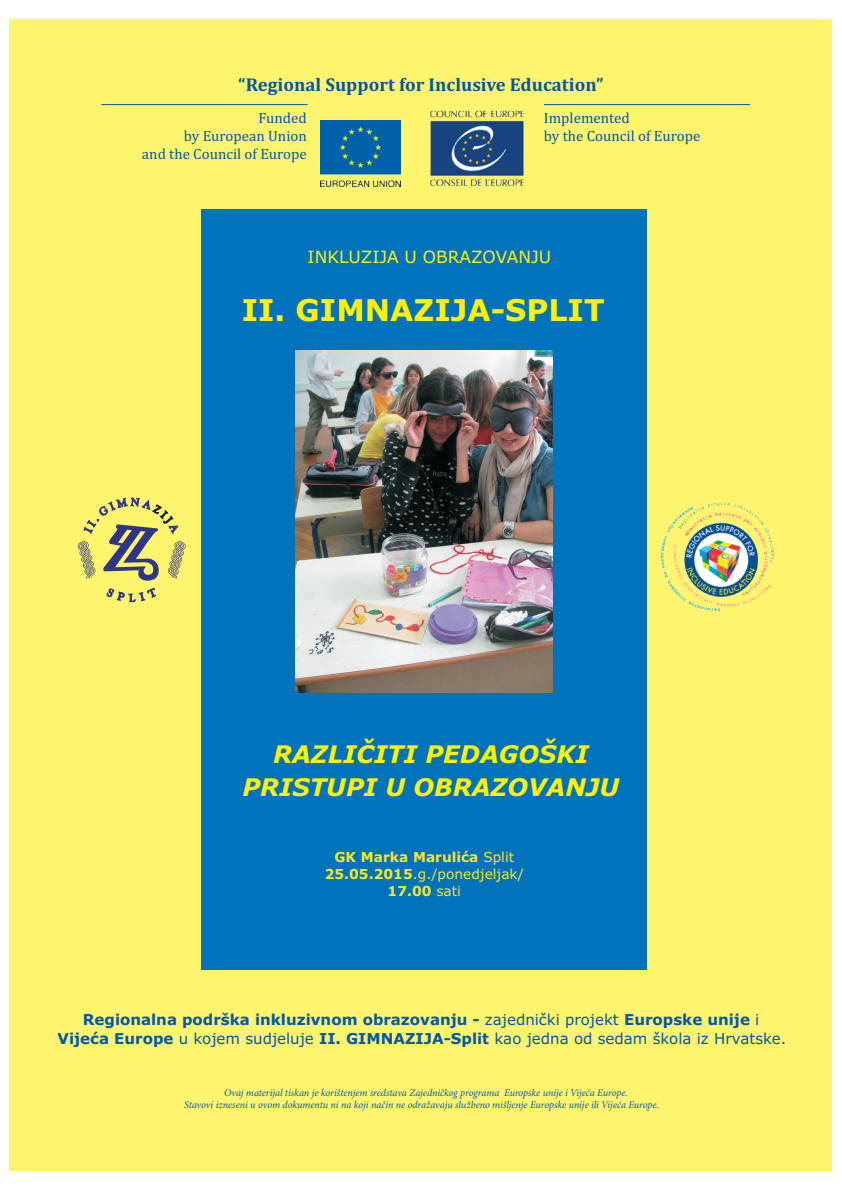
<style>
.page{position:relative;width:842px;height:1191px;background:#fff}
.page>*{position:absolute;margin:0;border:0;box-sizing:border-box;transform-origin:0 0}
.t1{font:700 30px "Verdana";color:#fff101}
.t2{font:italic 700 24.3px/32.4px "Verdana";color:#fff101;text-align:center}
.t3{font:700 18.8px "Cambria";color:#015a9d}
.t4{font:16.9px "Verdana";color:#fff101}
.t5{font:700 15px/18.8px "Verdana";color:#015aaa;text-align:center}
.t6{font:15px/18px "Cambria";color:#015aaa;text-align:right}
.t7{font:15px/18px "Cambria";color:#015a9d}
.t8{font:700 13.7px/16.7px "Verdana";color:#f7e726;text-align:center}
.t9{font:italic 10.3px/11.8px "Minion Pro";letter-spacing:-.01em;color:#015dac}
.s1{font-weight:400}
</style>
<div class="page">
<div style="left:10px;top:20px;width:822px;height:1151px;background:#fff46d"></div>
<div style="left:202px;top:209px;width:445px;height:760px;background:#0073bc"></div>
<svg style="left:77px;top:497px;width:109px;height:106px"></svg>
<img style="left:662px;top:502px;width:111px;height:110px">
<img style="left:320px;top:120px;width:81px;height:67px">
<img style="left:429px;top:110px;width:95px;height:77px">
<hr style="left:101px;top:104px;width:207px;height:1px;background:#015aaa">
<hr style="left:544px;top:104px;width:206px;height:1px;background:#015aaa">
<img style="left:296px;top:350px;width:257px;height:342px">
<h3 class="t3" style="left:238px;top:76px;width:367px">“Regional Support for Inclusive Education”</h3>
<h3 class="t7" style="left:544px;top:109px;width:158px">Implemented<br>by the Council of Europe</h3>
<h3 class="t6" style="left:142px;top:109px;width:166px">Funded<br>by European Union<br>and the Council of Europe</h3>
<h3 class="t4" style="left:308px;top:250px;width:245px">INKLUZIJA U OBRAZOVANJU</h3>
<h1 class="t1" style="left:242px;top:298px;width:364px">II. GIMNAZIJA-SPLIT</h1>
<h2 class="t2" style="left:242px;top:740px;width:378px">RAZLIÈITI PEDAGOŠKI<br>PRISTUPI U OBRAZOVANJU</h2>
<h3 class="t8" style="left:325px;top:850px;width:201px">GK Marka Maruliæa <span class="s1">Split<br></span>25.05.2015<span class="s1">.g./ponedjeljak/<br></span>17.00 <span class="s1">sati</span></h3>
<h3 class="t5" style="left:58px;top:1011px;width:730px">Regionalna podrška inkluzivnom obrazovanju - <span class="s1">zajednièki projekt</span> Europske unije <span class="s1">i<br></span>Vijeæa Europe <span class="s1">u kojem sudjeluje</span> II. GIMNAZIJA-Split <span class="s1">kao jedna od sedam škola iz Hrvatske.</span></h3>
<p class="t9" style="left:184px;top:1087px;width:476px;text-indent:40px">Ovaj materijal tiskan je korištenjem sredstava Zajednièkog programa Europske unije i Vijeæa Europe.<br>Stavovi izneseni u ovom dokumentu ni na koji naèin ne odražavaju službeno mišljenje Europske unije ili Vijeæa Europe.</p>
</div>
